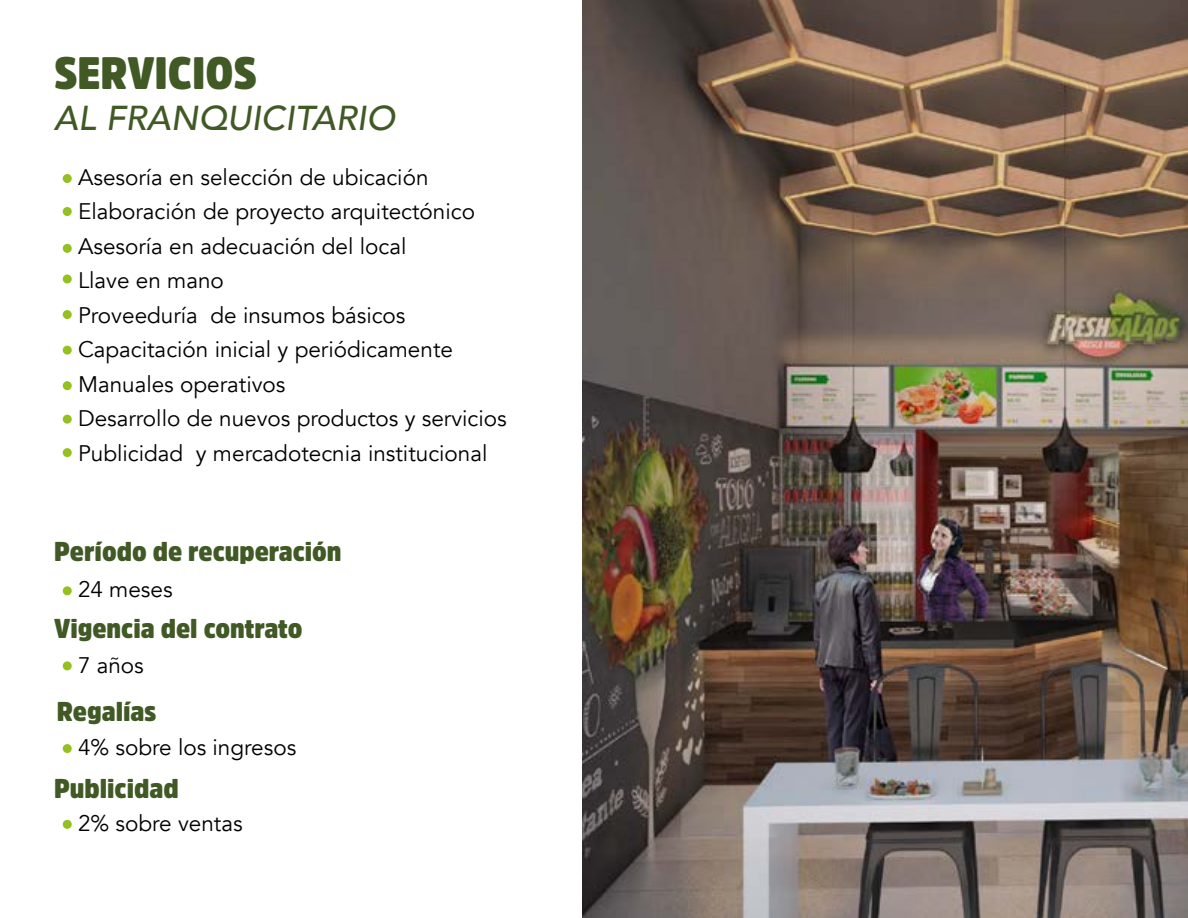
<style>
.page{position:relative;width:1188px;height:918px;background:#fff}
.page>*{position:absolute;margin:0;border:0;box-sizing:border-box;transform-origin:0 0}
.t1{font:900 45px "Amsi Pro Narw";color:#415925}
.t2{font:italic 500 34.5px "Avenir";color:#415925}
.t3{font:900 27px "Amsi Pro Narw";color:#415925}
.t4{font:22.5px/34.5px "Avenir";color:#000}
</style>
<div class="page">
<img style="left:582px;top:0;width:606px;height:918px">
<div style="left:63px;top:174px;width:9px;height:9px;background:#94c11f;border-radius:50%"></div>
<div style="left:63px;top:207px;width:9px;height:9px;background:#94c11f;border-radius:50%"></div>
<div style="left:63px;top:244px;width:9px;height:9px;background:#94c11f;border-radius:50%"></div>
<div style="left:63px;top:274px;width:9px;height:10px;background:#94c11f;border-radius:50%"></div>
<div style="left:63px;top:310px;width:9px;height:9px;background:#94c11f;border-radius:50%"></div>
<div style="left:63px;top:346px;width:9px;height:9px;background:#94c11f;border-radius:50%"></div>
<div style="left:63px;top:381px;width:9px;height:9px;background:#94c11f;border-radius:50%"></div>
<div style="left:63px;top:415px;width:9px;height:9px;background:#94c11f;border-radius:50%"></div>
<div style="left:63px;top:448px;width:9px;height:9px;background:#94c11f;border-radius:50%"></div>
<div style="left:63px;top:586px;width:9px;height:9px;background:#94c11f;border-radius:50%"></div>
<div style="left:63px;top:661px;width:9px;height:9px;background:#94c11f;border-radius:50%"></div>
<div style="left:63px;top:744px;width:9px;height:9px;background:#94c11f;border-radius:50%"></div>
<div style="left:63px;top:820px;width:9px;height:9px;background:#94c11f;border-radius:50%"></div>
<h1 class="t1" style="left:54px;top:42px;width:204px">SERVICIOS</h1>
<h2 class="t2" style="left:54px;top:97px;width:343px">AL FRANQUICITARIO</h2>
<p class="t4" style="left:78px;top:160px;width:430px">Asesoría en selección de ubicación Elaboración de proyecto arquitectónico Asesoría en adecuación del local<br>Llave en mano<br>Proveeduría de insumos básicos Capacitación inicial y periódicamente Manuales operativos<br>Desarrollo de nuevos productos y servicios Publicidad y mercadotecnia institucional</p>
<p class="t3" style="left:54px;top:533px;width:289px">Período de recuperación</p>
<p class="t4" style="left:78px;top:573px;width:96px">24 meses</p>
<p class="t3" style="left:54px;top:610px;width:250px">Vigencia del contrato</p>
<p class="t4" style="left:78px;top:648px;width:67px">7 años</p>
<p class="t3" style="left:57px;top:692px;width:101px">Regalías</p>
<p class="t4" style="left:78px;top:731px;width:220px">4% sobre los ingresos</p>
<p class="t3" style="left:54px;top:770px;width:126px">Publicidad</p>
<p class="t4" style="left:78px;top:806px;width:166px">2% sobre ventas</p>
</div>
